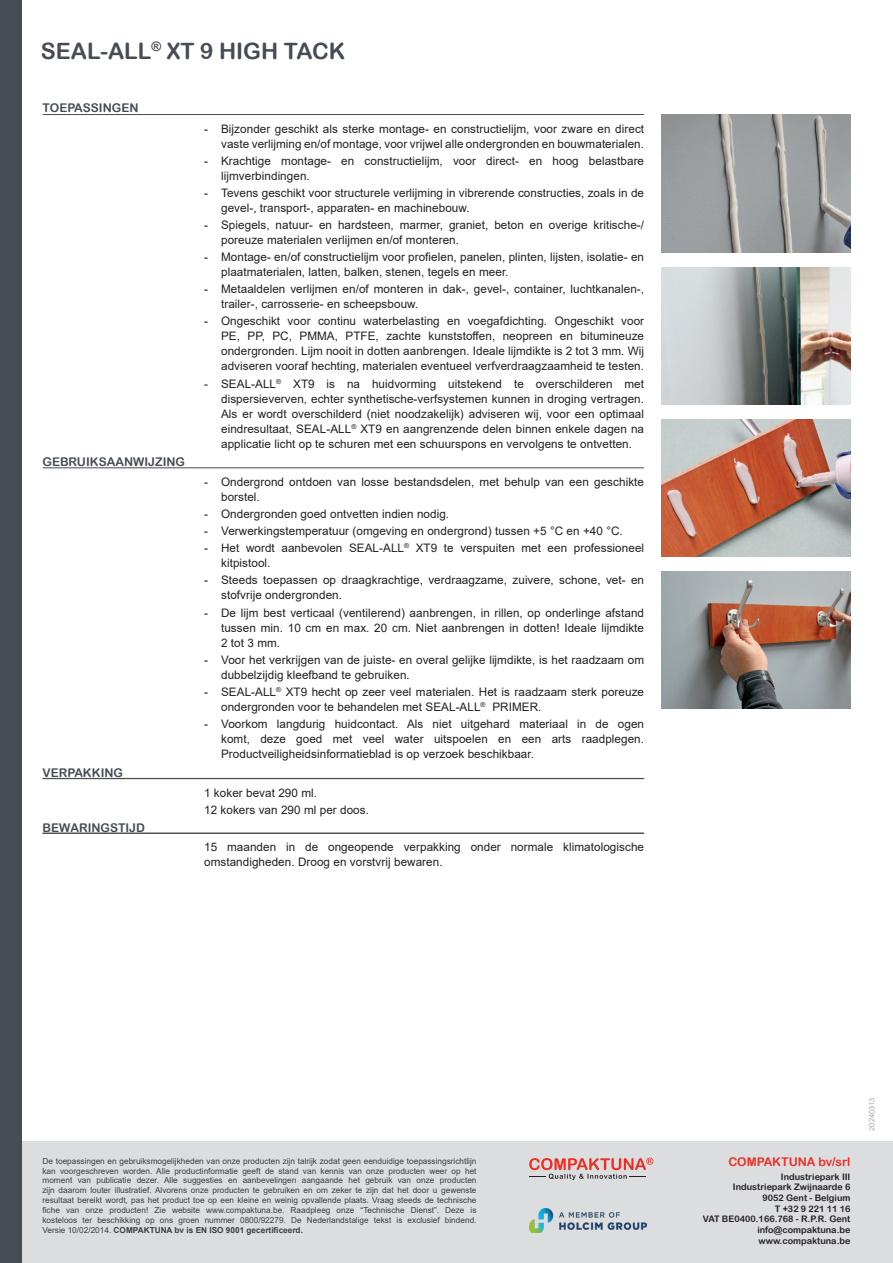
<style>
.page{position:relative;width:893px;height:1263px;background:#fff}
.page>*{position:absolute;margin:0;border:0;box-sizing:border-box;transform-origin:0 0}
.Productnaam_p_2{font:22.5px "Arial Rounded MT Bold";color:#464b54}
.t1{font:12px "Arial Rounded MT Bold";color:#464b54}
.t2{font:12px "Arial Rounded MT Bold";color:#ee2e22}
.t3{font:11.7px/15px "Arial";letter-spacing:.005em;color:#231f20}
.t4{font:9px "Arial Rounded MT Bold";color:#231f20}
.t5{font:8.25px/9.9px "Arial";color:#3e3e3f;text-align:justify}
.t6{font:7.5px "Arial";color:#a8a9ad}
.s1{font-weight:700}
</style>
<div class="page">
<div style="left:0;top:1142px;width:893px;height:121px;background:#dcdddf"></div>
<img style="left:529px;top:1208px;width:117px;height:25px">
<svg style="left:529px;top:1157px;width:124px;height:23px"></svg>
<div style="left:0;top:0;width:21px;height:1263px;background:#464b54"></div>
<hr style="left:43px;top:467px;width:601px;height:1px;background:#464b54">
<hr style="left:43px;top:778px;width:601px;height:1px;background:#464b54">
<hr style="left:43px;top:833px;width:601px;height:1px;background:#464b54">
<hr style="left:43px;top:114px;width:601px;height:1px;background:#464b54">
<img style="left:661px;top:267px;width:189px;height:138px">
<img style="left:661px;top:571px;width:189px;height:138px">
<img style="left:661px;top:115px;width:189px;height:137px">
<img style="left:661px;top:419px;width:189px;height:138px">
<p class="Productnaam_p_2" style="left:41px;top:37px;width:306px">SEAL-ALL<sup>®</sup> XT 9 HIGH TACK</p>
<p class="t1" style="left:43px;top:101px;width:97px">TOEPASSINGEN</p>
<p class="t1" style="left:43px;top:455px;width:144px">GEBRUIKSAANWIJZING</p>
<p class="t1" style="left:43px;top:765px;width:82px">VERPAKKING</p>
<p class="t1" style="left:43px;top:820px;width:104px">BEWARINGSTIJD</p>
<p class="t3" style="left:204px;top:121px;width:442px;text-align:right">- Bijzonder geschikt als sterke montage- en constructielijm, voor zware en direct vaste verlijming en/of montage, voor vrijwel alle ondergronden en bouwmaterialen.</p>
<p class="t3" style="left:221px;top:153px;width:424px;text-indent:-17px">- Krachtige montage- en constructielijm, voor direct- en hoog belastbare lijmverbindingen.</p>
<p class="t3" style="left:221px;top:185px;width:424px;text-indent:-17px">- Tevens geschikt voor structurele verlijming in vibrerende constructies, zoals in de gevel-, transport-, apparaten- en machinebouw.</p>
<p class="t3" style="left:221px;top:217px;width:424px;text-indent:-17px">- Spiegels, natuur- en hardsteen, marmer, graniet, beton en overige kritische-/ poreuze materialen verlijmen en/of monteren.</p>
<p class="t3" style="left:221px;top:249px;width:424px;text-indent:-17px">- Montage- en/of constructielijm voor profielen, panelen, plinten, lijsten, isolatie- en plaatmaterialen, latten, balken, stenen, tegels en meer.</p>
<p class="t3" style="left:221px;top:282px;width:424px;text-indent:-17px">- Metaaldelen verlijmen en/of monteren in dak-, gevel-, container, luchtkanalen-, trailer-, carrosserie- en scheepsbouw.</p>
<p class="t3" style="left:221px;top:314px;width:425px;text-align:justify;text-indent:-17px">- Ongeschikt voor continu waterbelasting en voegafdichting. Ongeschikt voor PE, PP, PC, PMMA, PTFE, zachte kunststoffen, neopreen en bitumineuze ondergronden. Lijm nooit in dotten aanbrengen. Ideale lijmdikte is 2 tot 3 mm. Wij adviseren vooraf hechting, materialen eventueel verfverdraagzaamheid te testen.</p>
<p class="t3" style="left:221px;top:376px;width:424px;text-align:justify;text-indent:-17px">- SEAL-ALL<sup>®</sup> XT9 is na huidvorming uitstekend te overschilderen met dispersieverven, echter synthetische-verfsystemen kunnen in droging vertragen.<br>Als er wordt overschilderd (niet noodzakelijk) adviseren wij, voor een optimaal eindresultaat, SEAL-ALL<sup>®</sup> XT9 en aangrenzende delen binnen enkele dagen na applicatie licht op te schuren met een schuurspons en vervolgens te ontvetten.</p>
<p class="t3" style="left:221px;top:474px;width:424px;text-indent:-17px">- Ondergrond ontdoen van losse bestandsdelen, met behulp van een geschikte borstel.</p>
<p class="t3" style="left:204px;top:506px;width:247px">- Ondergronden goed ontvetten indien nodig.</p>
<p class="t3" style="left:204px;top:523px;width:420px">- Verwerkingstemperatuur (omgeving en ondergrond) tussen +5 °C en +40 °C.</p>
<p class="t3" style="left:221px;top:541px;width:425px;text-indent:-17px">- Het wordt aanbevolen SEAL-ALL<sup>®</sup> XT9 te verspuiten met een professioneel kitpistool.</p>
<p class="t3" style="left:221px;top:573px;width:425px;text-indent:-17px">- Steeds toepassen op draagkrachtige, verdraagzame, zuivere, schone, vet- en stofvrije ondergronden.</p>
<p class="t3" style="left:221px;top:605px;width:424px;text-align:justify;text-indent:-17px">- De lijm best verticaal (ventilerend) aanbrengen, in rillen, op onderlinge afstand tussen min. 10 cm en max. 20 cm. Niet aanbrengen in dotten! Ideale lijmdikte 2 tot 3 mm.</p>
<p class="t3" style="left:221px;top:652px;width:424px;text-indent:-17px">- Voor het verkrijgen van de juiste- en overal gelijke lijmdikte, is het raadzaam om dubbelzijdig kleefband te gebruiken.</p>
<p class="t3" style="left:221px;top:684px;width:424px;text-indent:-17px">- SEAL-ALL<sup>®</sup> XT9 hecht op zeer veel materialen. Het is raadzaam sterk poreuze ondergronden voor te behandelen met SEAL-ALL<sup>®</sup> PRIMER.</p>
<p class="t3" style="left:221px;top:716px;width:424px;text-align:justify;text-indent:-17px">- Voorkom langdurig huidcontact. Als niet uitgehard materiaal in de ogen komt, deze goed met veel water uitspoelen en een arts raadplegen.<br>Productveiligheidsinformatieblad is op verzoek beschikbaar.</p>
<p class="t3" style="left:204px;top:785px;width:115px">1 koker bevat 290 ml.</p>
<p class="t3" style="left:204px;top:802px;width:166px">12 kokers van 290 ml per doos.</p>
<p class="t3" style="left:204px;top:839px;width:441px">15 maanden in de ongeopende verpakking onder normale klimatologische omstandigheden. Droog en vorstvrij bewaren.</p>
<p class="t5" style="left:43px;top:1156px;width:436px">De toepassingen en gebruiksmogelijkheden van onze producten zijn talrijk zodat geen eenduidige toepassingsrichtlijn kan voorgeschreven worden. Alle productinformatie geeft de stand van kennis van onze producten weer op het moment van publicatie dezer. Alle suggesties en aanbevelingen aangaande het gebruik van onze producten zijn daarom louter illustratief. Alvorens onze producten te gebruiken en om zeker te zijn dat het door u gewenste resultaat bereikt wordt, pas het product toe op een kleine en weinig opvallende plaats. Vraag steeds de technische fiche van onze producten! Zie website www.compaktuna.be. Raadpleeg onze “Technische Dienst”. Deze is kosteloos ter beschikking op ons groen nummer 0800/92279. De Nederlandstalige tekst is exclusief bindend.<br>Versie 10/02/2014. <span class="s1">COMPAKTUNA bv is EN ISO 9001 gecertificeerd.</span></p>
<p class="t2" style="left:728px;top:1155px;width:124px">COMPAKTUNA bv/srl</p>
<p class="t4" style="left:781px;top:1171px;width:71px">Industriepark III</p>
<p class="t4" style="left:733px;top:1182px;width:119px">Industriepark Zwijnaarde 6</p>
<p class="t4" style="left:762px;top:1192px;width:89px">9052 Gent - Belgium</p>
<p class="t4" style="left:775px;top:1203px;width:77px">T +32 9 221 11 16</p>
<p class="t4" style="left:703px;top:1214px;width:149px">VAT BE0400.166.768 - R.P.R. Gent</p>
<p class="t4" style="left:757px;top:1224px;width:95px">info@compaktuna.be</p>
<p class="t4" style="left:758px;top:1235px;width:94px">www.compaktuna.be</p>
<p class="t6" style="left:867px;top:1131px;width:35px;rotate:-90deg">20240313</p>
</div>
